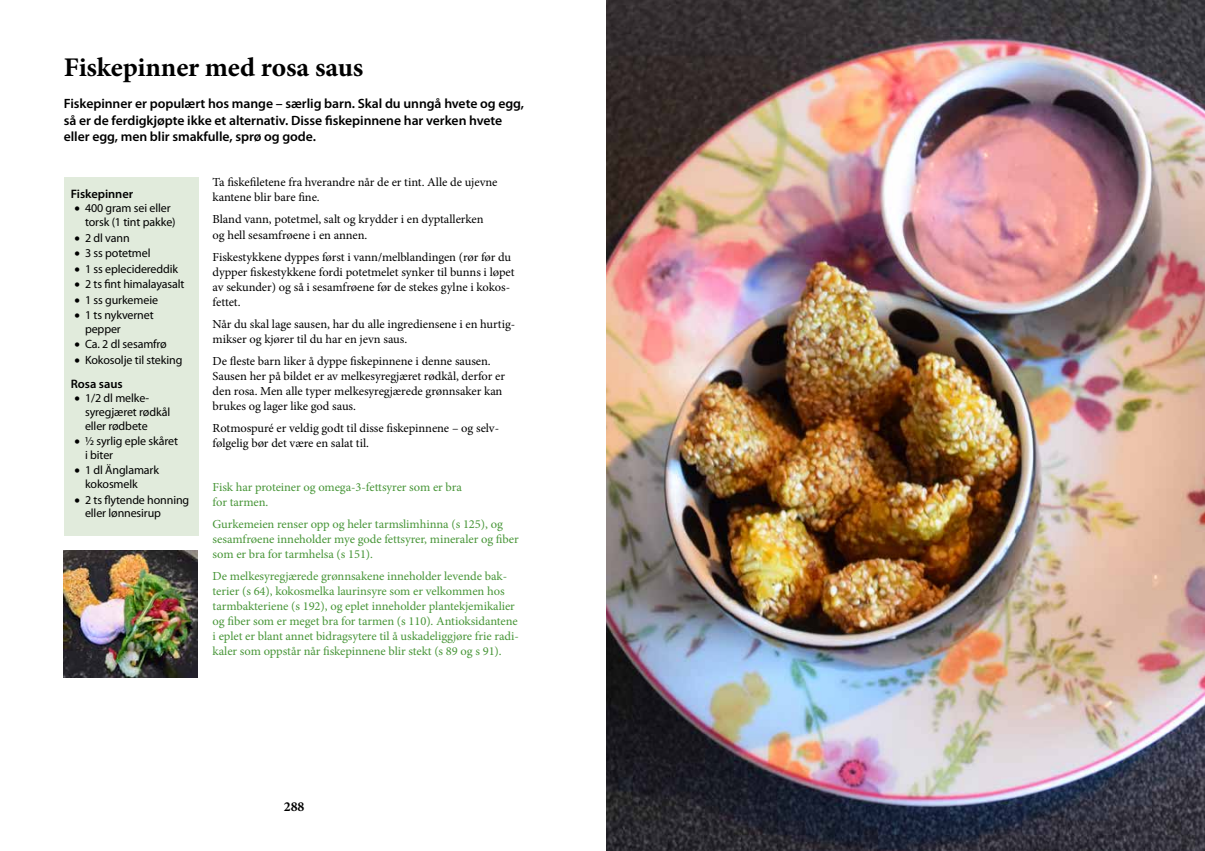
<style>
.page{position:relative;width:1205px;height:851px;background:#fff}
.page>*{position:absolute;margin:0;border:0;box-sizing:border-box;transform-origin:0 0}
.t1{font:700 27px "Minion Pro";letter-spacing:-.005em;color:#000}
.t2{font:700 13.75px "Minion Pro";color:#000}
.t3{font:600 13.5px/16.2px "Myriad Pro";letter-spacing:-.005em;color:#000}
.t4{font:12.25px/15px "Minion Pro";letter-spacing:-.005em;color:#000}
.t5{font:12.25px/15px "Minion Pro";letter-spacing:-.005em;color:#479537}
.t6{font:600 12.25px "Myriad Pro";letter-spacing:-.005em;color:#000}
.t7{font:12px/13.8px "Myriad Pro";letter-spacing:-.01em;color:#000}
</style>
<div class="page">
<div style="left:64px;top:177px;width:134px;height:358px;background:#e1ebdc"></div>
<img style="left:606px;top:0;width:599px;height:850px">
<img style="left:64px;top:550px;width:134px;height:127px">
<h1 class="t1" style="left:64px;top:48px;width:301px">Fiskepinner med rosa saus</h1>
<p class="t3" style="left:64px;top:95px;width:462px">Fiskepinner er populært hos mange – særlig barn. Skal du unngå hvete og egg, så er de ferdigkjøpte ikke et alternativ. Disse fiskepinnene har verken hvete eller egg, men blir smakfulle, sprø og gode.</p>
<p class="t6" style="left:71px;top:186px;width:64px">Fiskepinner</p>
<p class="t7" style="left:85px;top:201px;width:92px;text-indent:-11px">• 400 gram sei eller torsk (1 tint pakke)</p>
<p class="t7" style="left:74px;top:230px;width:57px">• 2 dl vann</p>
<p class="t7" style="left:74px;top:246px;width:78px">• 3 ss potetmel</p>
<p class="t7" style="left:74px;top:261px;width:105px">• 1 ss eplecidereddik</p>
<p class="t7" style="left:74px;top:277px;width:112px">• 2 ts fint himalayasalt</p>
<p class="t7" style="left:74px;top:292px;width:85px">• 1 ss gurkemeie</p>
<p class="t7" style="left:85px;top:308px;width:70px;text-indent:-11px">• 1 ts nykvernet pepper</p>
<p class="t7" style="left:74px;top:337px;width:94px">• Ca. 2 dl sesamfrø</p>
<p class="t7" style="left:74px;top:353px;width:110px">• Kokosolje til steking</p>
<p class="t6" style="left:71px;top:376px;width:53px">Rosa saus</p>
<p class="t7" style="left:85px;top:391px;width:87px;text-indent:-11px">• 1/2 dl melke&shy;syregjæret rødkål eller rødbete</p>
<p class="t7" style="left:85px;top:434px;width:95px;text-indent:-11px">• ½ syrlig eple skåret i biter</p>
<p class="t7" style="left:85px;top:463px;width:75px;text-indent:-11px">• 1 dl Änglamark kokosmelk</p>
<p class="t7" style="left:85px;top:492px;width:106px;text-indent:-11px">• 2 ts flytende honning eller lønnesirup</p>
<p class="t4" style="left:213px;top:175px;width:286px">Ta fiskefiletene fra hverandre når de er tint. Alle de ujevne kantene blir bare fine.</p>
<p class="t4" style="left:213px;top:212px;width:272px">Bland vann, potetmel, salt og krydder i en dyptallerken og hell sesamfrøene i en annen.</p>
<p class="t4" style="left:213px;top:249px;width:303px">Fiskestykkene dyppes først i vann/melblandingen (rør før du dypper fiskestykkene fordi potetmelet synker til bunns i løpet av sekunder) og så i sesamfrøene før de stekes gylne i kokos&shy;fettet.</p>
<p class="t4" style="left:213px;top:316px;width:304px">Når du skal lage sausen, har du alle ingrediensene i en hurtig&shy;mikser og kjører til du har en jevn saus.</p>
<p class="t4" style="left:213px;top:353px;width:294px">De fleste barn liker å dyppe fiskepinnene i denne sausen.<br>Sausen her på bildet er av melkesyregjæret rødkål, derfor er den rosa. Men alle typer melkesyregjærede grønnsaker kan brukes og lager like god saus.</p>
<p class="t4" style="left:213px;top:420px;width:287px">Rotmospuré er veldig godt til disse fiskepinnene – og selv&shy;følgelig bør det være en salat til.</p>
<p class="t5" style="left:213px;top:479px;width:251px">Fisk har proteiner og omega-3-fettsyrer som er bra for tarmen.</p>
<p class="t5" style="left:213px;top:517px;width:308px">Gurkemeien renser opp og heler tarmslimhinna (s 125), og sesamfrøene inneholder mye gode fettsyrer, mineraler og fiber som er bra for tarmhelsa (s 151).</p>
<p class="t5" style="left:213px;top:569px;width:307px">De melkesyregjærede grønnsakene inneholder levende bak&shy;terier (s 64), kokosmelka laurinsyre som er velkommen hos tarmbakteriene (s 192), og eplet inneholder plantekjemikalier og fiber som er meget bra for tarmen (s 110). Antioksidantene i eplet er blant annet bidragsytere til å uskadeliggjøre frie radi&shy;kaler som oppstår når fiskepinnene blir stekt (s 89 og s 91).</p>
<p class="t2" style="left:284px;top:797px;width:22px">288</p>
</div>
